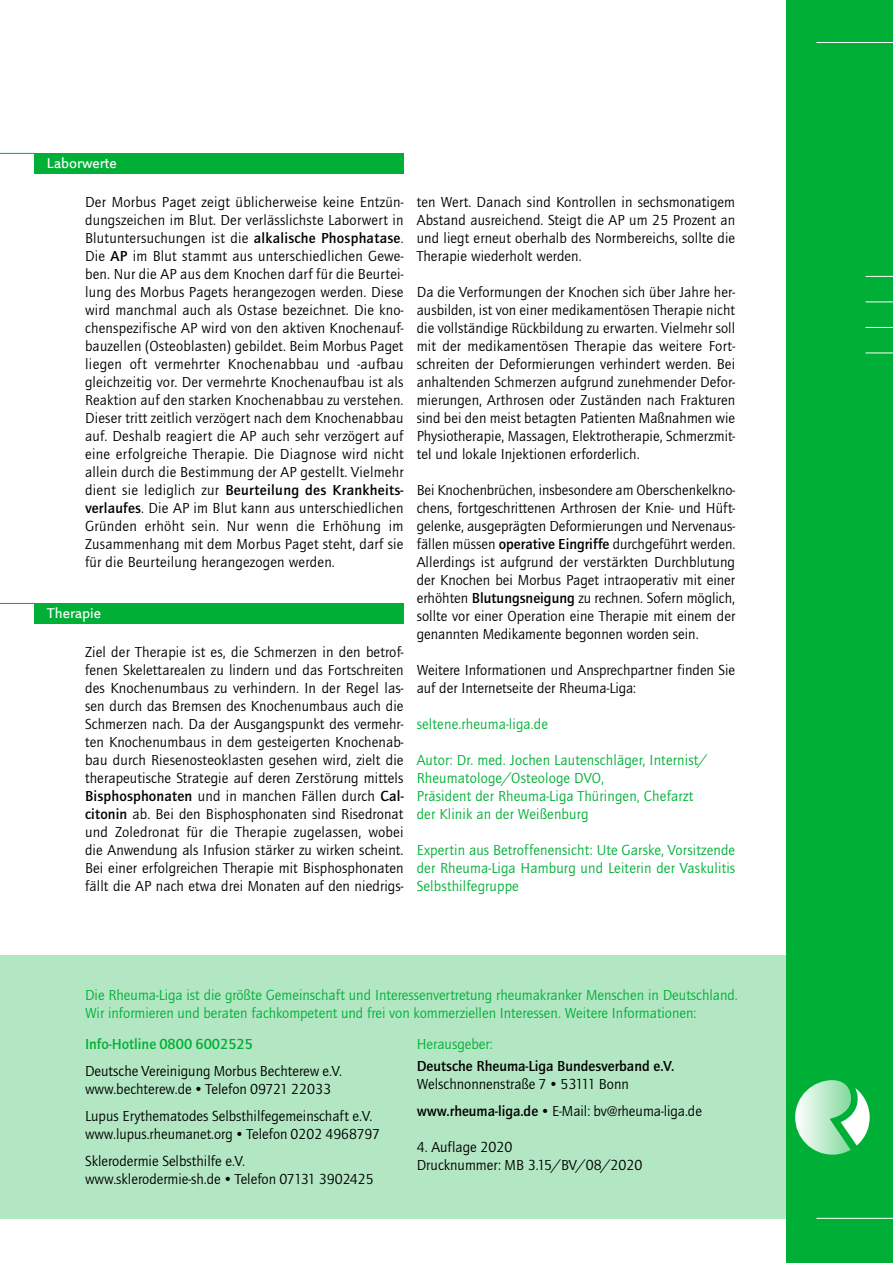
<style>
.page{position:relative;width:893px;height:1263px;background:#fff}
.page>*{position:absolute;margin:0;border:0;box-sizing:border-box;transform-origin:0 0}
.t1{font:15px/18px "Quay Sans ITC Std";color:#000;text-align:justify}
.t2{font:15px/18px "Quay Sans ITC Std";letter-spacing:.005em;color:#00b036}
.t3{font:500 15px "Quay Sans ITC Pro";letter-spacing:.02em;color:#000}
.t4{font:500 15px "Quay Sans ITC Pro";color:#000}
.t5{font:500 15px "Quay Sans ITC Pro";color:#00b036}
.t6{font:14.25px "Projekt LT";color:#fff}
.s1{font-family:"Quay Sans ITC Pro";font-weight:500}
.s2{font-family:"Quay Sans ITC Std";font-weight:400}
</style>
<div class="page">
<div style="left:0;top:955px;width:791px;height:263px;background:#b3e7c3"></div>
<div style="left:787px;top:0;width:106px;height:1263px;background:#00b036"></div>
<hr style="left:816px;top:1218px;width:77px;height:1px;background:#fff">
<hr style="left:816px;top:42px;width:77px;height:1px;background:#fff">
<svg style="left:865px;top:276px;width:28px;height:1px"></svg>
<svg style="left:865px;top:302px;width:28px;height:1px"></svg>
<svg style="left:865px;top:327px;width:28px;height:1px"></svg>
<svg style="left:865px;top:353px;width:28px;height:1px"></svg>
<svg style="left:795px;top:1080px;width:75px;height:75px"></svg>
<div style="left:34px;top:153px;width:370px;height:20px;background:#00b036"></div>
<hr style="left:0;top:153px;width:34px;height:1px;background:#00b036">
<div style="left:34px;top:603px;width:370px;height:20px;background:#00b036"></div>
<hr style="left:0;top:603px;width:34px;height:1px;background:#00b036">
<p class="t6" style="left:47px;top:155px;width:71px">Laborwerte</p>
<p class="t1" style="left:85px;top:193px;width:320px">Der Morbus Paget zeigt üblicherweise keine Entzün&shy;dungszeichen im Blut. Der verlässlichste Laborwert in Blutuntersuchungen ist die <span class="s1">alkalische Phosphatase</span>.<br>Die <span class="s1">AP</span> im Blut stammt aus unterschiedlichen Gewe&shy;ben. Nur die AP aus dem Knochen darf für die Beurtei&shy;lung des Morbus Pagets herangezogen werden. Diese wird manchmal auch als Ostase bezeichnet. Die kno&shy;chenspezifische AP wird von den aktiven Knochenauf&shy;bauzellen (Osteoblasten) gebildet. Beim Morbus Paget liegen oft vermehrter Knochenabbau und -aufbau gleichzeitig vor. Der vermehrte Knochenaufbau ist als Reaktion auf den starken Knochenabbau zu verstehen.<br>Dieser tritt zeitlich verzögert nach dem Knochenabbau auf. Deshalb reagiert die AP auch sehr verzögert auf eine erfolgreiche Therapie. Die Diagnose wird nicht allein durch die Bestimmung der AP gestellt. Vielmehr</p>
<p class="t3" style="left:85px;top:481px;width:320px"><span class="s2">dient sie lediglich zur</span> Beurteilung des Krankheits-</p>
<p class="t1" style="left:85px;top:499px;width:320px"><span class="s1">verlaufes</span>. Die AP im Blut kann aus unterschiedlichen Gründen erhöht sein. Nur wenn die Erhöhung im Zusammenhang mit dem Morbus Paget steht, darf sie für die Beurteilung herangezogen werden.</p>
<p class="t6" style="left:47px;top:605px;width:56px">Therapie</p>
<p class="t1" style="left:85px;top:643px;width:320px">Ziel der Therapie ist es, die Schmerzen in den betrof&shy;fenen Skelettarealen zu lindern und das Fortschreiten des Knochenumbaus zu verhindern. In der Regel las&shy;sen durch das Bremsen des Knochenumbaus auch die Schmerzen nach. Da der Ausgangspunkt des vermehr&shy;ten Knochenumbaus in dem gesteigerten Knochenab&shy;bau durch Riesenosteoklasten gesehen wird, zielt die therapeutische Strategie auf deren Zerstörung mittels <span class="s1">Bisphosphonaten</span> und in manchen Fällen durch <span class="s1">Cal&shy;citonin</span> ab. Bei den Bisphosphonaten sind Risedronat und Zoledronat für die Therapie zugelassen, wobei die Anwendung als Infusion stärker zu wirken scheint.<br>Bei einer erfolgreichen Therapie mit Bisphosphonaten fällt die AP nach etwa drei Monaten auf den niedrigs-</p>
<p class="t1" style="left:417px;top:193px;width:320px">ten Wert. Danach sind Kontrollen in sechsmonatigem Abstand ausreichend. Steigt die AP um 25 Prozent an und liegt erneut oberhalb des Normbereichs, sollte die Therapie wiederholt werden.</p>
<p class="t1" style="left:417px;top:283px;width:320px">Da die Verformungen der Knochen sich über Jahre her&shy;ausbilden, ist von einer medikamentösen Therapie nicht die vollständige Rückbildung zu erwarten. Vielmehr soll mit der medikamentösen Therapie das weitere Fort&shy;schreiten der Deformierungen verhindert werden. Bei anhaltenden Schmerzen aufgrund zunehmender Defor&shy;mierungen, Arthrosen oder Zuständen nach Frakturen sind bei den meist betagten Patienten Maßnahmen wie Physiotherapie, Massagen, Elektrotherapie, Schmerzmit&shy;tel und lokale Injektionen erforderlich.</p>
<p class="t1" style="left:417px;top:481px;width:320px">Bei Knochenbrüchen, insbesondere am Oberschenkelkno&shy;chens, fortgeschrittenen Arthrosen der Knie- und Hüft&shy;gelenke, ausgeprägten Deformierungen und Nervenaus&shy;fällen müssen <span class="s1">operative Eingriffe</span> durchgeführt werden.<br>Allerdings ist aufgrund der verstärkten Durchblutung der Knochen bei Morbus Paget intraoperativ mit einer erhöhten <span class="s1">Blutungsneigung</span> zu rechnen. Sofern möglich, sollte vor einer Operation eine Therapie mit einem der genannten Medikamente begonnen worden sein.</p>
<p class="t1" style="left:417px;top:661px;width:320px">Weitere Informationen und Ansprechpartner finden Sie auf der Internetseite der Rheuma-Liga:</p>
<p class="t2" style="left:417px;top:715px;width:133px">seltene.rheuma-liga.de</p>
<p class="t2" style="left:417px;top:751px;width:292px">Autor: Dr. med. Jochen Lautenschläger, Internist/ Rheumatologe/Osteologe DVO,<br>Präsident der Rheuma-Liga Thüringen, Chefarzt der Klinik an der Weißenburg</p>
<p class="t2" style="left:417px;top:841px;width:320px;text-align:justify">Expertin aus Betroffenensicht: Ute Garske, Vorsitzende der Rheuma-Liga Hamburg und Leiterin der Vaskulitis Selbsthilfegruppe</p>
<p class="t2" style="left:85px;top:986px;width:654px">Die Rheuma-Liga ist die größte Gemeinschaft und Interessenvertretung rheumakranker Menschen in Deutschland.<br>Wir informieren und beraten fachkompetent und frei von kommerziellen Interessen. Weitere Informationen:</p>
<p class="t5" style="left:85px;top:1035px;width:169px">Info-Hotline 0800 6002525</p>
<p class="t1" style="left:85px;top:1062px;width:259px">Deutsche Vereinigung Morbus Bechterew e.V. www.bechterew.de • Telefon 09721 22033</p>
<p class="t1" style="left:85px;top:1107px;width:296px">Lupus Erythematodes Selbsthilfegemeinschaft e.V. www.lupus.rheumanet.org • Telefon 0202 4968797</p>
<p class="t1" style="left:85px;top:1152px;width:290px">Sklerodermie Selbsthilfe e.V. www.sklerodermie-sh.de • Telefon 07131 3902425</p>
<p class="t2" style="left:417px;top:1035px;width:78px">Herausgeber:</p>
<p class="t4" style="left:417px;top:1057px;width:259px">Deutsche Rheuma-Liga Bundesverband e.V.</p>
<p class="t1" style="left:417px;top:1071px;width:287px;line-height:27px">Welschnonnenstraße 7 • 53111 Bonn <span class="s1">www.rheuma-liga.de</span> • E-Mail: bv@rheuma-liga.de</p>
<p class="t1" style="left:417px;top:1138px;width:227px">4. Auflage 2020<br>Drucknummer: MB 3.15/BV/08/2020</p>
</div>
